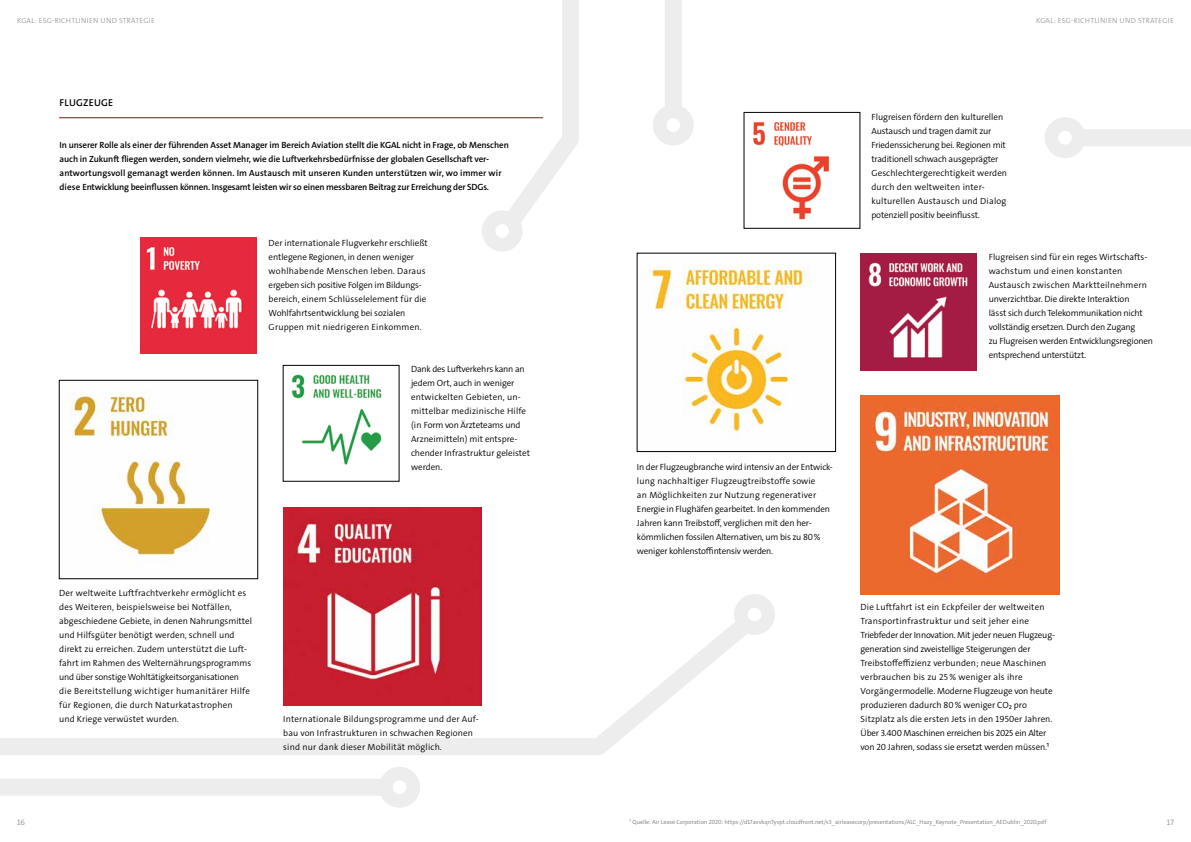
<style>
.page{position:relative;width:1191px;height:842px;background:#fff}
.page>*{position:absolute;margin:0;border:0;box-sizing:border-box;transform-origin:0 0}
.t1{font:600 10px "KGAL The Sans";letter-spacing:.03em;color:#000}
.t2{font:300 9px/14px "KGAL The Sans";color:#000}
.t3{font:300 9px/14px "KGAL The Sans";letter-spacing:-.02em;color:#000}
.t4{font:600 9px/14px "KGAL The Sans";letter-spacing:-.01em;color:#000}
.t5{font:300 9px/14px "KGAL The Sans";letter-spacing:.02em;color:#000}
.t6{font:8px "KGAL The Sans";color:#9d9d9c}
.t7{font:300 7.5px "KGAL The Sans";letter-spacing:.03em;color:#9d9d9c}
.t8{font:300 6px "KGAL The Sans";color:#7c7b7b}
</style>
<div class="page">
<img style="left:861px;top:396px;width:198px;height:198px">
<div style="left:653px;top:105px;width:40px;height:40px;border:14px solid #ededed;border-radius:50%"></div>
<div style="left:665px;top:0;width:17px;height:111px;background:#ededed"></div>
<img style="left:283px;top:507px;width:199px;height:95px">
<img style="left:141px;top:238px;width:116px;height:116px">
<div style="left:0;top:779px;width:399px;height:17px;background:#ededed"></div>
<div style="left:386px;top:774px;width:27px;height:27px;background:#fff;border-radius:50%"></div>
<div style="left:379px;top:767px;width:41px;height:41px;border:14px solid #ededed;border-radius:50%"></div>
<img style="left:70px;top:392px;width:142px;height:164px">
<div style="left:59px;top:380px;width:199px;height:199px;border:1px solid #000"></div>
<img style="left:860px;top:254px;width:116px;height:116px">
<img style="left:649px;top:264px;width:161px;height:174px">
<img style="left:753px;top:121px;width:76px;height:99px">
<svg style="left:0;top:602px;width:760px;height:153px"></svg>
<div style="left:734px;top:594px;width:41px;height:41px;border:14px solid #ededed;border-radius:50%"></div>
<img style="left:291px;top:374px;width:91px;height:91px">
<svg style="left:485px;top:0;width:94px;height:248px"></svg>
<div style="left:482px;top:211px;width:40px;height:40px;border:14px solid #ededed;border-radius:50%"></div>
<div style="left:1044px;top:117px;width:41px;height:41px;border:14px solid #ededed;border-radius:50%"></div>
<div style="left:1079px;top:129px;width:112px;height:17px;background:#ededed"></div>
<hr style="left:59px;top:117px;width:484px;height:1px;background:#8a0e14">
<p class="t7" style="left:17px;top:15px;width:139px">KGAL: ESG-RICHTLINIEN UND STRATEGIE</p>
<p class="t7" style="left:1036px;top:15px;width:139px">KGAL: ESG-RICHTLINIEN UND STRATEGIE</p>
<p class="t1" style="left:60px;top:96px;width:55px">FLUGZEUGE</p>
<p class="t4" style="left:60px;top:138px;width:451px">In unserer Rolle als einer der führenden Asset Manager im Bereich Aviation stellt die KGAL nicht in Frage, ob Menschen auch in Zukunft fliegen werden, sondern vielmehr, wie die Luftverkehrsbedürfnisse der globalen Gesellschaft ver&shy;antwortungsvoll gemanagt werden können. Im Austausch mit unseren Kunden unterstützen wir, wo immer wir diese Entwicklung beeinflussen können. Insgesamt leisten wir so einen messbaren Beitrag zur Erreichung der SDGs.</p>
<p class="t2" style="left:269px;top:236px;width:161px">Der internationale Flugverkehr erschließt entlegene Regionen, in denen weniger wohlhabende Menschen leben. Daraus ergeben sich positive Folgen im Bildungs&shy;bereich, einem Schlüsselelement für die Wohlfahrtsentwicklung bei sozialen Gruppen mit niedrigeren Einkommen.</p>
<p class="t2" style="left:411px;top:362px;width:121px">Dank des Luftverkehrs kann an jedem Ort, auch in weniger entwickelten Gebieten, un&shy;mittelbar medizinische Hilfe (in Form von Ärzteteams und<br>Arzneimitteln) mit entspre&shy;chender Infrastruktur geleistet werden.</p>
<p class="t2" style="left:59px;top:586px;width:194px">Der weltweite Luftfrachtverkehr ermöglicht es des Weiteren, beispielsweise bei Notfällen, abgeschiedene Gebiete, in denen Nahrungsmittel und Hilfsgüter benötigt werden, schnell und direkt zu erreichen. Zudem unterstützt die Luft&shy;fahrt im Rahmen des Welternährungsprogramms und über sonstige Wohltätigkeitsorganisationen die Bereitstellung wichtiger humanitärer Hilfe für Regionen, die durch Naturkatastrophen<br>und Kriege verwüstet wurden.</p>
<p class="t5" style="left:283px;top:712px;width:197px">Internationale Bildungsprogramme und der Auf&shy;bau von Infrastrukturen in schwachen Regionen sind nur dank dieser Mobilität möglich.</p>
<p class="t3" style="left:871px;top:110px;width:137px">Flugreisen fördern den kulturellen Austausch und tragen damit zur Friedenssicherung bei. Regionen mit traditionell schwach ausgeprägter Geschlechtergerechtigkeit werden durch den weltweiten inter&shy;kulturellen Austausch und Dialog potenziell positiv beeinflusst.</p>
<p class="t3" style="left:988px;top:250px;width:166px">Flugreisen sind für ein reges Wirtschafts&shy;wachstum und einen konstanten Austausch zwischen Marktteilnehmern unverzichtbar. Die direkte Interaktion<br>lässt sich durch Telekommunikation nicht vollständig ersetzen. Durch den Zugang<br>zu Flugreisen werden Entwicklungsregionen entsprechend unterstützt.</p>
<p class="t3" style="left:637px;top:460px;width:197px">In der Flugzeugbranche wird intensiv an der Entwick&shy;lung nachhaltiger Flugzeugtreibstoffe sowie<br>an Möglichkeiten zur Nutzung regenerativer Energie in Flughäfen gearbeitet. In den kommenden Jahren kann Treibstoff, verglichen mit den her&shy;kömmlichen fossilen Alternativen, um bis zu 80% weniger kohlenstoffintensiv werden.</p>
<p class="t2" style="left:860px;top:600px;width:196px">Die Luftfahrt ist ein Eckpfeiler der weltweiten Transportinfrastruktur und seit jeher eine Triebfeder der Innovation. Mit jeder neuen Flugzeug&shy;generation sind zweistellige Steigerungen der Treibstoffeffizienz verbunden; neue Maschinen verbrauchen bis zu 25 % weniger als ihre Vorgängermodelle. Moderne Flugzeuge von heute produzieren dadurch 80% weniger CO₂ pro Sitzplatz als die ersten Jets in den 1950er Jahren.<br>Über 3.400 Maschinen erreichen bis 2025 ein Alter von 20 Jahren, sodass sie ersetzt werden müssen.¹</p>
<p class="t6" style="left:17px;top:817px;width:10px">16</p>
<p class="t6" style="left:1166px;top:817px;width:9px">17</p>
<p class="t8" style="left:629px;top:818px;width:418px">¹ Quelle: Air Lease Corporation 2020: https://d17avvkqn7yvpt.cloudfront.net/s3_airleasecorp/presentations/ALC_Hazy_Keynote_Presentation_AEDublin_2020.pdf</p>
</div>
